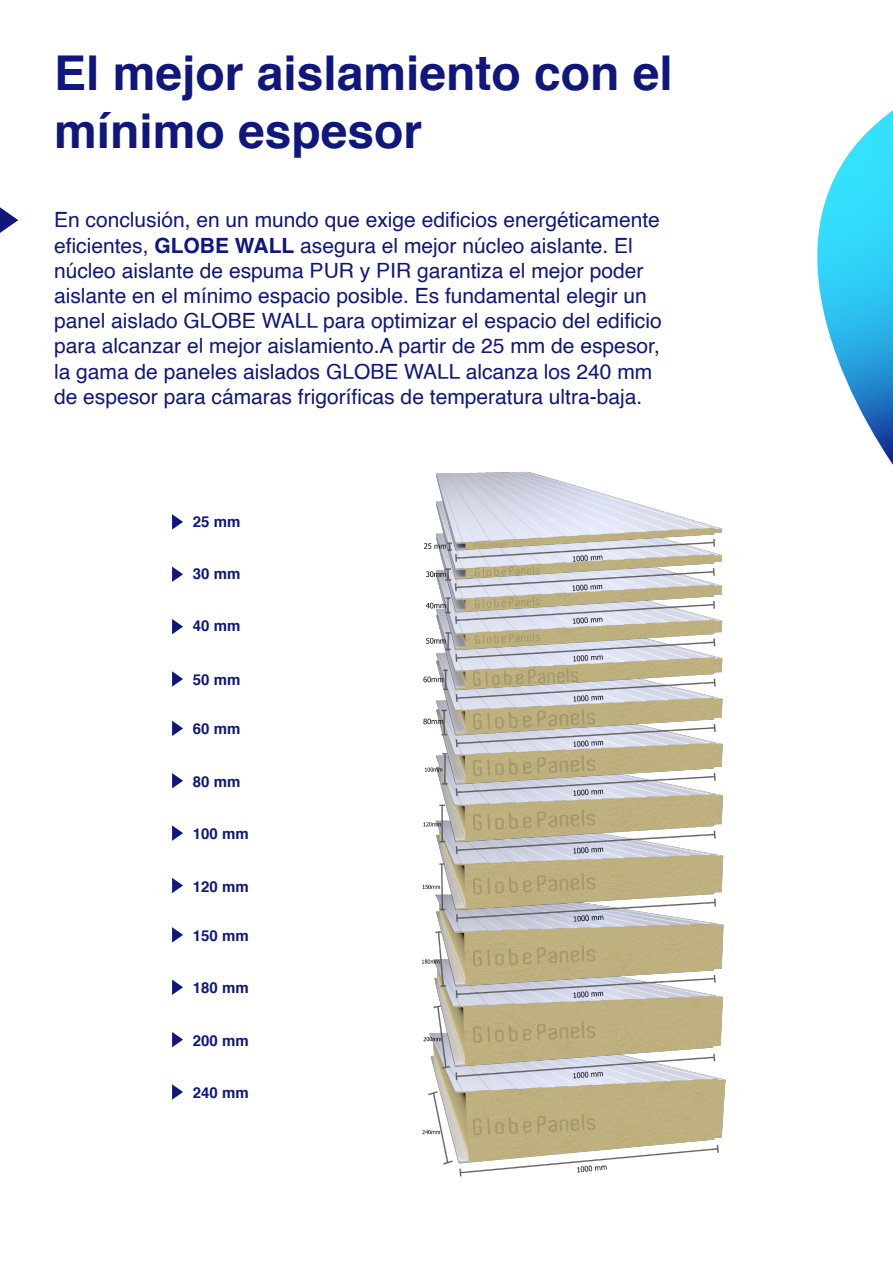
<style>
.page{position:relative;width:893px;height:1263px;background:#fff}
.page>*{position:absolute;margin:0;border:0;box-sizing:border-box;transform-origin:0 0}
.t1{font:700 48px/57.6px "Helvetica";color:#0f177d}
.t2{font:21px/25.2px "Helvetica";color:#0f177d}
.t3{font:700 15px "Helvetica";color:#0f177d}
.s1{font-weight:700}
</style>
<div class="page">
<img style="left:422px;top:1131px;width:301px;height:46px">
<img style="left:422px;top:1059px;width:304px;height:72px">
<img style="left:423px;top:982px;width:301px;height:77px">
<img style="left:422px;top:914px;width:302px;height:68px">
<img style="left:422px;top:857px;width:302px;height:57px">
<img style="left:423px;top:808px;width:301px;height:49px">
<img style="left:424px;top:762px;width:299px;height:46px">
<img style="left:423px;top:722px;width:300px;height:40px">
<img style="left:423px;top:652px;width:300px;height:70px">
<img style="left:426px;top:623px;width:297px;height:29px">
<img style="left:424px;top:472px;width:299px;height:151px">
<svg style="left:172px;top:514px;width:11px;height:16px"></svg>
<svg style="left:172px;top:721px;width:11px;height:15px"></svg>
<svg style="left:172px;top:927px;width:11px;height:15px"></svg>
<svg style="left:172px;top:619px;width:11px;height:15px"></svg>
<svg style="left:172px;top:825px;width:11px;height:16px"></svg>
<svg style="left:172px;top:1032px;width:11px;height:15px"></svg>
<svg style="left:172px;top:567px;width:11px;height:15px"></svg>
<svg style="left:172px;top:773px;width:11px;height:15px"></svg>
<svg style="left:172px;top:979px;width:11px;height:16px"></svg>
<svg style="left:172px;top:671px;width:11px;height:16px"></svg>
<svg style="left:172px;top:878px;width:11px;height:15px"></svg>
<svg style="left:172px;top:1084px;width:11px;height:16px"></svg>
<svg style="left:0;top:207px;width:18px;height:26px"></svg>
<svg style="left:473px;top:668px;width:105px;height:18px;background:#b8ac80"></svg>
<svg style="left:475px;top:633px;width:65px;height:11px"></svg>
<svg style="left:475px;top:597px;width:65px;height:11px"></svg>
<svg style="left:475px;top:566px;width:65px;height:11px"></svg>
<svg style="left:473px;top:542px;width:35px;height:6px"></svg>
<svg style="left:473px;top:755px;width:122px;height:21px;background:#b7aa79"></svg>
<svg style="left:473px;top:709px;width:122px;height:21px;background:#b8ab7d"></svg>
<svg style="left:473px;top:810px;width:122px;height:21px;background:#b7aa79"></svg>
<svg style="left:473px;top:873px;width:122px;height:22px;background:#b8aa79"></svg>
<svg style="left:473px;top:945px;width:122px;height:22px;background:#b8aa7a"></svg>
<svg style="left:473px;top:1022px;width:122px;height:21px;background:#b7aa79"></svg>
<svg style="left:473px;top:1114px;width:122px;height:21px;background:#b8aa79"></svg>
<img style="left:817px;top:110px;width:76px;height:355px">
<h1 class="t1" style="left:54px;top:45px;width:620px">El mejor aislamiento con el mínimo espesor</h1>
<p class="t2" style="left:54px;top:208px;width:609px">En conclusión, en un mundo que exige edificios energéticamente eficientes, <span class="s1">GLOBE WALL</span> asegura el mejor núcleo aislante. El núcleo aislante de espuma PUR y PIR garantiza el mejor poder aislante en el mínimo espacio posible. Es fundamental elegir un panel aislado GLOBE WALL para optimizar el espacio del edificio para alcanzar el mejor aislamiento.A partir de 25 mm de espesor, la gama de paneles aislados GLOBE WALL alcanza los 240 mm de espesor para cámaras frigoríficas de temperatura ultra-baja.</p>
<p class="t3" style="left:193px;top:509px;width:49px">25 mm</p>
<p class="t3" style="left:193px;top:561px;width:49px">30 mm</p>
<p class="t3" style="left:193px;top:614px;width:49px">40 mm</p>
<p class="t3" style="left:193px;top:668px;width:49px">50 mm</p>
<p class="t3" style="left:193px;top:717px;width:49px">60 mm</p>
<p class="t3" style="left:193px;top:769px;width:49px">80 mm</p>
<p class="t3" style="left:193px;top:822px;width:57px">100 mm</p>
<p class="t3" style="left:193px;top:874px;width:57px">120 mm</p>
<p class="t3" style="left:193px;top:923px;width:57px">150 mm</p>
<p class="t3" style="left:193px;top:976px;width:57px">180 mm</p>
<p class="t3" style="left:193px;top:1028px;width:57px">200 mm</p>
<p class="t3" style="left:193px;top:1080px;width:57px">240 mm</p>
</div>
